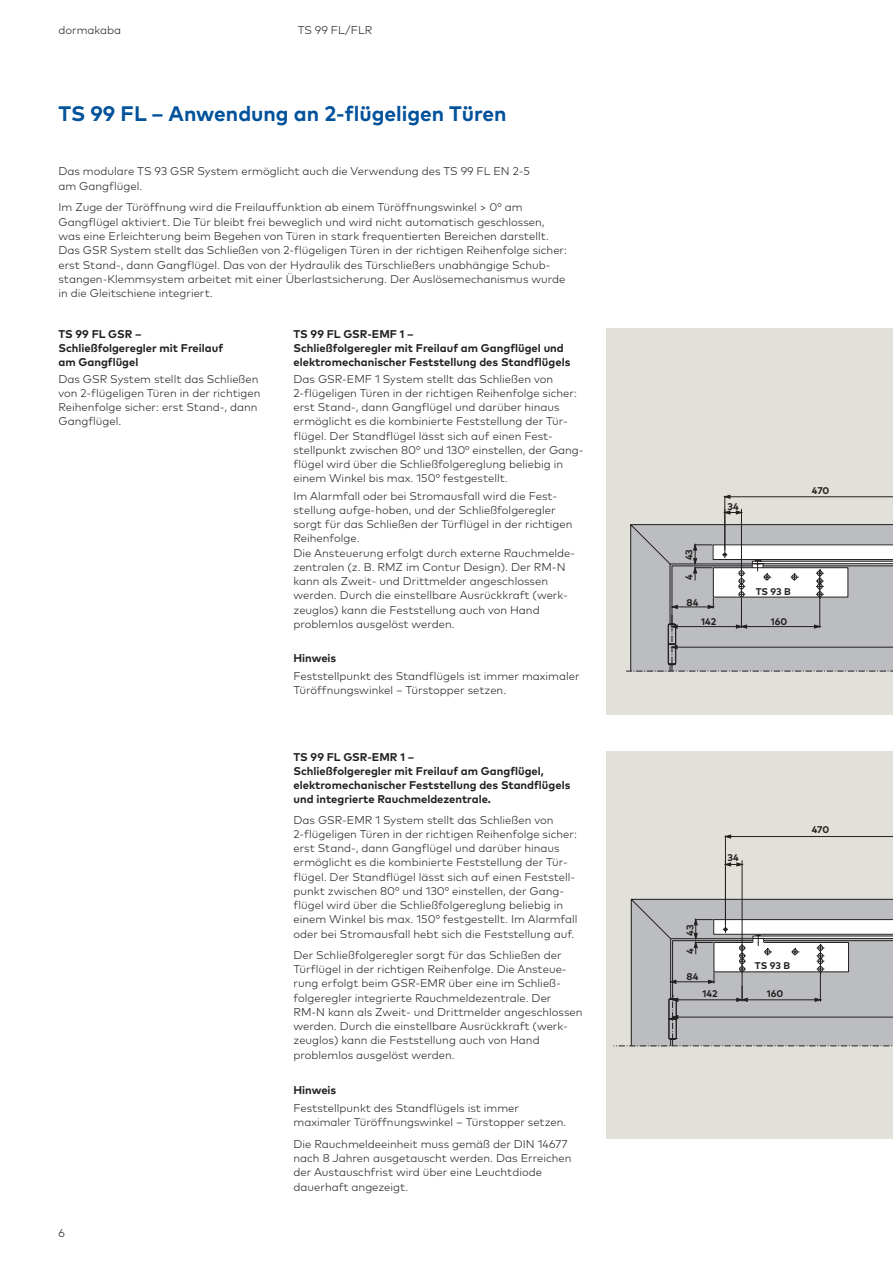
<style>
.page{position:relative;width:893px;height:1263px;background:#fff}
.page>*{position:absolute;margin:0;border:0;box-sizing:border-box;transform-origin:0 0}
.t1{font:700 21px "Mark Pro";color:#01519b}
.t2{font:300 11.25px/14.2px "Mark Pro";color:#231f20}
.t3{font:700 11.25px/14.2px "Mark Pro";color:#231f20}
.t4{font:700 9.75px "Mark Pro";color:#231f20}
</style>
<div class="page">
<div style="left:607px;top:328px;width:286px;height:387px;background:#e2e1d9"></div>
<svg style="left:630px;top:495px;width:263px;height:30px"></svg>
<hr style="left:725px;top:509px;width:1px;height:42px;background:#231f20">
<svg style="left:725px;top:511px;width:16px;height:3px"></svg>
<svg style="left:725px;top:495px;width:5px;height:3px"></svg>
<hr style="left:741px;top:509px;width:1px;height:62px;background:#231f20">
<svg style="left:626px;top:525px;width:267px;height:147px"></svg>
<div style="left:607px;top:751px;width:286px;height:387px;background:#e2e1d9"></div>
<svg style="left:631px;top:835px;width:262px;height:64px"></svg>
<hr style="left:725px;top:860px;width:1px;height:66px;background:#231f20">
<hr style="left:742px;top:860px;width:1px;height:85px;background:#231f20">
<svg style="left:726px;top:863px;width:16px;height:3px"></svg>
<svg style="left:613px;top:899px;width:280px;height:147px"></svg>
<svg style="left:725px;top:835px;width:6px;height:3px"></svg>
<p class="t2" style="left:58px;top:22px;width:64px">dormakaba</p>
<p class="t2" style="left:298px;top:22px;width:76px">TS 99 FL/FLR</p>
<h1 class="t1" style="left:58px;top:98px;width:450px">TS 99 FL – Anwendung an 2-flügeligen Türen</h1>
<p class="t2" style="left:58px;top:163px;width:473px">Das modulare TS 93 GSR System ermöglicht auch die Verwendung des TS 99 FL EN 2-5 am Gangflügel.</p>
<p class="t2" style="left:58px;top:199px;width:510px">Im Zuge der Türöffnung wird die Freilauffunktion ab einem Türöffnungswinkel &gt; 0° am Gangflügel aktiviert. Die Tür bleibt frei beweglich und wird nicht automatisch geschlossen, was eine Erleichterung beim Begehen von Türen in stark frequentierten Bereichen darstellt.<br>Das GSR System stellt das Schließen von 2-flügeligen Türen in der richtigen Reihenfolge sicher: erst Stand-, dann Gangflügel. Das von der Hydraulik des Türschließers unabhängige Schub&shy;stangen-Klemmsystem arbeitet mit einer Überlastsicherung. Der Auslösemechanismus wurde in die Gleitschiene integriert.</p>
<p class="t3" style="left:58px;top:325px;width:166px">TS 99 FL GSR –<br>Schließfolgeregler mit Freilauf am Gangflügel</p>
<p class="t2" style="left:58px;top:371px;width:204px">Das GSR System stellt das Schließen von 2-flügeligen Türen in der richtigen<br>Reihenfolge sicher: erst Stand-, dann<br>Gangflügel.</p>
<p class="t3" style="left:293px;top:325px;width:278px">TS 99 FL GSR-EMF 1 –<br>Schließfolgeregler mit Freilauf am Gangflügel und elektromechanischer Feststellung des Standflügels</p>
<p class="t2" style="left:293px;top:371px;width:291px">Das GSR-EMF 1 System stellt das Schließen von 2-flügeligen Türen in der richtigen Reihenfolge sicher: erst Stand-, dann Gangflügel und darüber hinaus ermöglicht es die kombinierte Feststellung der Tür&shy;flügel. Der Standflügel lässt sich auf einen Fest&shy;stellpunkt zwischen 80° und 130° einstellen, der Gang&shy;flügel wird über die Schließfolgereglung beliebig in einem Winkel bis max. 150° festgestellt.</p>
<p class="t2" style="left:293px;top:488px;width:283px">Im Alarmfall oder bei Stromausfall wird die Fest&shy;stellung aufge-hoben, und der Schließfolgeregler sorgt für das Schließen der Türflügel in der richtigen Reihenfolge.<br>Die Ansteuerung erfolgt durch externe Rauchmelde&shy;zentralen (z. B. RMZ im Contur Design). Der RM-N kann als Zweit- und Drittmelder angeschlossen werden. Durch die einstellbare Ausrückkraft (werk&shy;zeuglos) kann die Feststellung auch von Hand problemlos ausgelöst werden.</p>
<p class="t3" style="left:293px;top:650px;width:44px">Hinweis</p>
<p class="t2" style="left:293px;top:668px;width:288px">Feststellpunkt des Standflügels ist immer maximaler<br>Türöffnungswinkel – Türstopper setzen.</p>
<p class="t2" style="left:58px;top:1225px;width:8px">6</p>
<p class="t3" style="left:293px;top:749px;width:278px">TS 99 FL GSR-EMR 1 –<br>Schließfolgeregler mit Freilauf am Gangflügel, elektromechanischer Feststellung des Standflügels und integrierte Rauchmeldezentrale.</p>
<p class="t2" style="left:293px;top:812px;width:286px">Das GSR-EMR 1 System stellt das Schließen von 2-flügeligen Türen in der richtigen Reihenfolge sicher: erst Stand-, dann Gangflügel und darüber hinaus ermöglicht es die kombinierte Feststellung der Tür&shy;flügel. Der Standflügel lässt sich auf einen Feststell&shy;punkt zwischen 80° und 130° einstellen, der Gang&shy;flügel wird über die Schließfolgereglung beliebig in einem Winkel bis max. 150° festgestellt. Im Alarmfall oder bei Stromausfall hebt sich die Feststellung auf.</p>
<p class="t2" style="left:293px;top:947px;width:291px">Der Schließfolgeregler sorgt für das Schließen der Türflügel in der richtigen Reihenfolge. Die Ansteue&shy;rung erfolgt beim GSR-EMR über eine im Schließ&shy;folgeregler integrierte Rauchmeldezentrale. Der RM-N kann als Zweit- und Drittmelder angeschlossen werden. Durch die einstellbare Ausrückkraft (werk&shy;zeuglos) kann die Feststellung auch von Hand problemlos ausgelöst werden.</p>
<p class="t3" style="left:293px;top:1082px;width:44px">Hinweis</p>
<p class="t2" style="left:293px;top:1100px;width:274px">Feststellpunkt des Standflügels ist immer maximaler Türöffnungswinkel – Türstopper setzen.</p>
<p class="t2" style="left:293px;top:1136px;width:280px">Die Rauchmeldeeinheit muss gemäß der DIN 14677 nach 8 Jahren ausgetauscht werden. Das Erreichen der Austauschfrist wird über eine Leuchtdiode dauerhaft angezeigt.</p>
<p class="t4" style="left:727px;top:503px;width:13px">34</p>
<p class="t4" style="left:685px;top:560px;width:13px;rotate:-90deg">43</p>
<p class="t4" style="left:686px;top:598px;width:13px">84</p>
<p class="t4" style="left:685px;top:580px;width:7px;rotate:-90deg">4</p>
<p class="t4" style="left:701px;top:618px;width:17px">142</p>
<p class="t4" style="left:756px;top:587px;width:37px">TS 93 B</p>
<p class="t4" style="left:771px;top:618px;width:18px">160</p>
<p class="t4" style="left:812px;top:487px;width:19px">470</p>
<p class="t4" style="left:728px;top:854px;width:13px">34</p>
<p class="t4" style="left:812px;top:826px;width:19px">470</p>
<p class="t4" style="left:686px;top:936px;width:13px;rotate:-90deg">43</p>
<p class="t4" style="left:687px;top:973px;width:13px">84</p>
<p class="t4" style="left:686px;top:954px;width:7px;rotate:-90deg">4</p>
<p class="t4" style="left:703px;top:990px;width:17px">142</p>
<p class="t4" style="left:755px;top:962px;width:37px">TS 93 B</p>
<p class="t4" style="left:767px;top:990px;width:18px">160</p>
</div>
